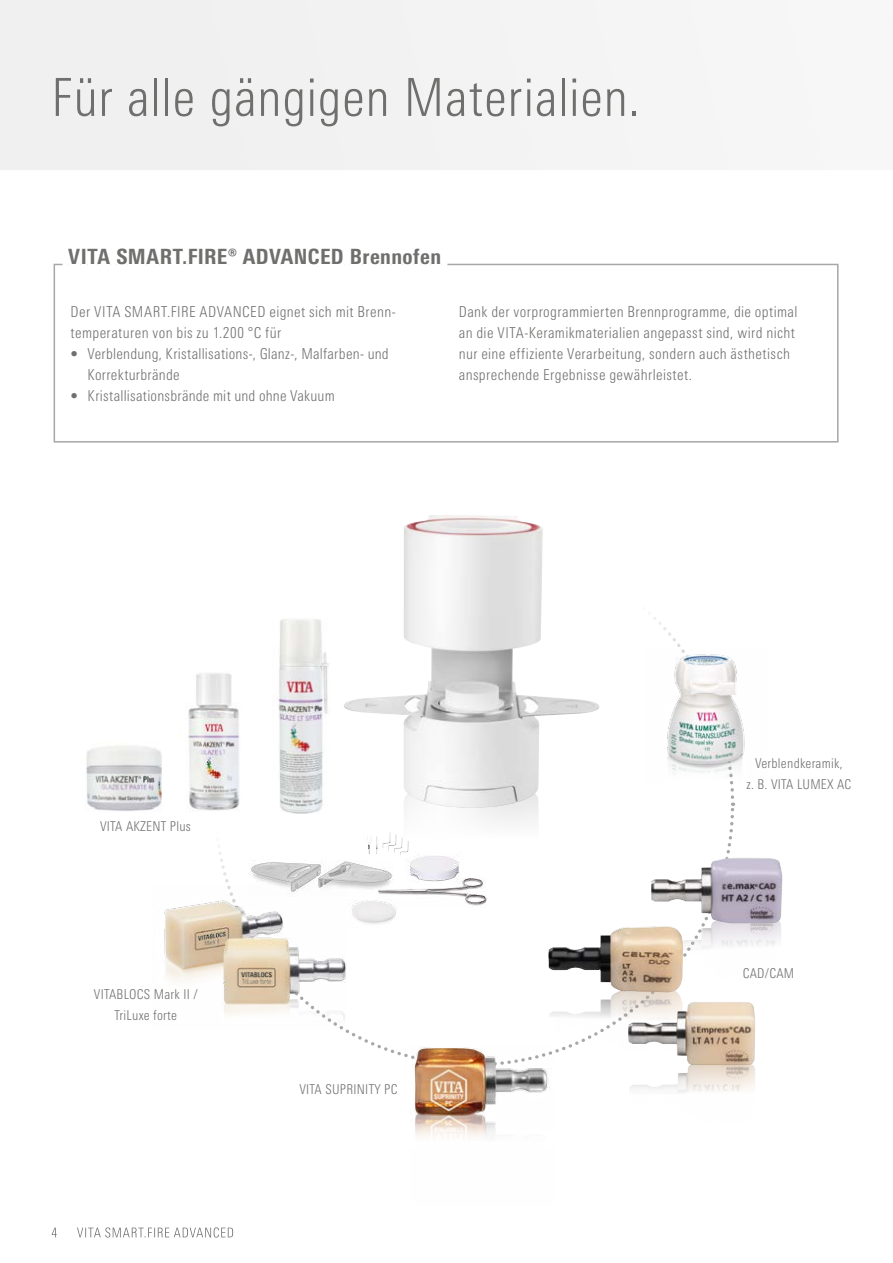
<style>
.page{position:relative;width:893px;height:1263px;background:#fff}
.page>*{position:absolute;margin:0;border:0;box-sizing:border-box;transform-origin:0 0}
.t1{font:300 condensed 52.5px "Univers Next Pro";letter-spacing:.01em;color:#6f6f6e}
.t2{font:800 condensed 21px "Univers Next Pro";letter-spacing:.02em;color:#6f6f6e}
.t3{font:300 condensed 15px/21px "Univers Next Pro";letter-spacing:.025em;color:#6f6f6e}
.t4{font:300 condensed 13.5px/21px "Univers Next Pro";letter-spacing:.02em;color:#6f6f6e;text-align:center}
</style>
<div class="page">
<img style="left:86px;top:619px;width:243px;height:192px">
<div style="left:0;top:0;width:634px;height:170px;background:#f1f1f1"></div>
<img style="left:344px;top:515px;width:255px;height:293px">
<svg style="left:212px;top:808px;width:262px;height:249px"></svg>
<svg style="left:477px;top:804px;width:258px;height:102px"></svg>
<svg style="left:633px;top:617px;width:103px;height:189px"></svg>
<img style="left:683px;top:923px;width:98px;height:34px">
<img style="left:651px;top:858px;width:132px;height:65px">
<img style="left:643px;top:649px;width:102px;height:134px">
<img style="left:164px;top:884px;width:183px;height:145px">
<img style="left:549px;top:992px;width:133px;height:61px">
<img style="left:548px;top:926px;width:135px;height:66px">
<img style="left:410px;top:1044px;width:143px;height:93px">
<img style="left:630px;top:1066px;width:125px;height:27px">
<img style="left:628px;top:1002px;width:127px;height:64px">
<div style="left:54px;top:264px;width:784px;height:178px;background:#fff;border:2px solid #a7a7a8"></div>
<div style="left:62px;top:243px;width:6px;height:30px;background:#fff"></div>
<div style="left:68px;top:243px;width:13px;height:30px;background:#fff"></div>
<div style="left:81px;top:243px;width:7px;height:30px;background:#fff"></div>
<div style="left:88px;top:243px;width:9px;height:30px;background:#fff"></div>
<div style="left:97px;top:243px;width:14px;height:30px;background:#fff"></div>
<div style="left:111px;top:243px;width:5px;height:30px;background:#fff"></div>
<div style="left:116px;top:243px;width:12px;height:30px;background:#fff"></div>
<div style="left:128px;top:243px;width:18px;height:30px;background:#fff"></div>
<div style="left:146px;top:243px;width:14px;height:30px;background:#fff"></div>
<div style="left:160px;top:243px;width:13px;height:30px;background:#fff"></div>
<div style="left:173px;top:243px;width:9px;height:30px;background:#fff"></div>
<div style="left:182px;top:243px;width:6px;height:30px;background:#fff"></div>
<div style="left:188px;top:243px;width:10px;height:30px;background:#fff"></div>
<div style="left:198px;top:243px;width:6px;height:30px;background:#fff"></div>
<div style="left:204px;top:243px;width:13px;height:30px;background:#fff"></div>
<div style="left:217px;top:243px;width:11px;height:30px;background:#fff"></div>
<div style="left:228px;top:243px;width:9px;height:30px;background:#fff"></div>
<div style="left:237px;top:243px;width:6px;height:30px;background:#fff"></div>
<div style="left:243px;top:243px;width:13px;height:30px;background:#fff"></div>
<div style="left:256px;top:243px;width:13px;height:30px;background:#fff"></div>
<div style="left:269px;top:243px;width:12px;height:30px;background:#fff"></div>
<div style="left:281px;top:243px;width:13px;height:30px;background:#fff"></div>
<div style="left:294px;top:243px;width:14px;height:30px;background:#fff"></div>
<div style="left:308px;top:243px;width:12px;height:30px;background:#fff"></div>
<div style="left:320px;top:243px;width:11px;height:30px;background:#fff"></div>
<div style="left:331px;top:243px;width:13px;height:30px;background:#fff"></div>
<div style="left:344px;top:243px;width:6px;height:30px;background:#fff"></div>
<div style="left:350px;top:243px;width:12px;height:30px;background:#fff"></div>
<div style="left:362px;top:243px;width:8px;height:30px;background:#fff"></div>
<div style="left:370px;top:243px;width:10px;height:30px;background:#fff"></div>
<div style="left:380px;top:243px;width:11px;height:30px;background:#fff"></div>
<div style="left:391px;top:243px;width:11px;height:30px;background:#fff"></div>
<div style="left:402px;top:243px;width:11px;height:30px;background:#fff"></div>
<div style="left:413px;top:243px;width:7px;height:30px;background:#fff"></div>
<div style="left:420px;top:243px;width:10px;height:30px;background:#fff"></div>
<div style="left:430px;top:243px;width:11px;height:30px;background:#fff"></div>
<div style="left:441px;top:243px;width:6px;height:30px;background:#fff"></div>
<svg style="left:52px;top:1227px;width:181px;height:10px"></svg>
<h1 class="t1" style="left:51px;top:67px;width:590px">Für alle gängigen Materialien.</h1>
<h2 class="t2" style="left:68px;top:244px;width:374px">VITA SMART.FIRE® ADVANCED Brennofen</h2>
<p class="t3" style="left:71px;top:301px;width:326px">Der VITA SMART.FIRE ADVANCED eignet sich mit Brenn&shy;temperaturen von bis zu 1.200 °C für</p>
<p class="t3" style="left:88px;top:343px;width:303px;text-indent:-17px">• Verblendung, Kristallisations-, Glanz-, Malfarben- und<br>Korrekturbrände</p>
<p class="t3" style="left:71px;top:385px;width:266px">• Kristallisationsbrände mit und ohne Vakuum</p>
<p class="t3" style="left:459px;top:301px;width:340px">Dank der vorprogrammierten Brennprogramme, die optimal an die VITA-Keramikmaterialien angepasst sind, wird nicht nur eine effiziente Verarbeitung, sondern auch ästhetisch ansprechende Ergebnisse gewährleistet.</p>
<p class="t4" style="left:100px;top:816px;width:92px">VITA AKZENT Plus</p>
<p class="t4" style="left:94px;top:984px;width:105px">VITABLOCS Mark II /<br>TriLuxe forte</p>
<p class="t4" style="left:299px;top:1078px;width:100px">VITA SUPRINITY PC</p>
<p class="t4" style="left:746px;top:753px;width:106px">Verblendkeramik,<br>z. B. VITA LUMEX AC</p>
<p class="t4" style="left:743px;top:963px;width:53px">CAD/CAM</p>
</div>
